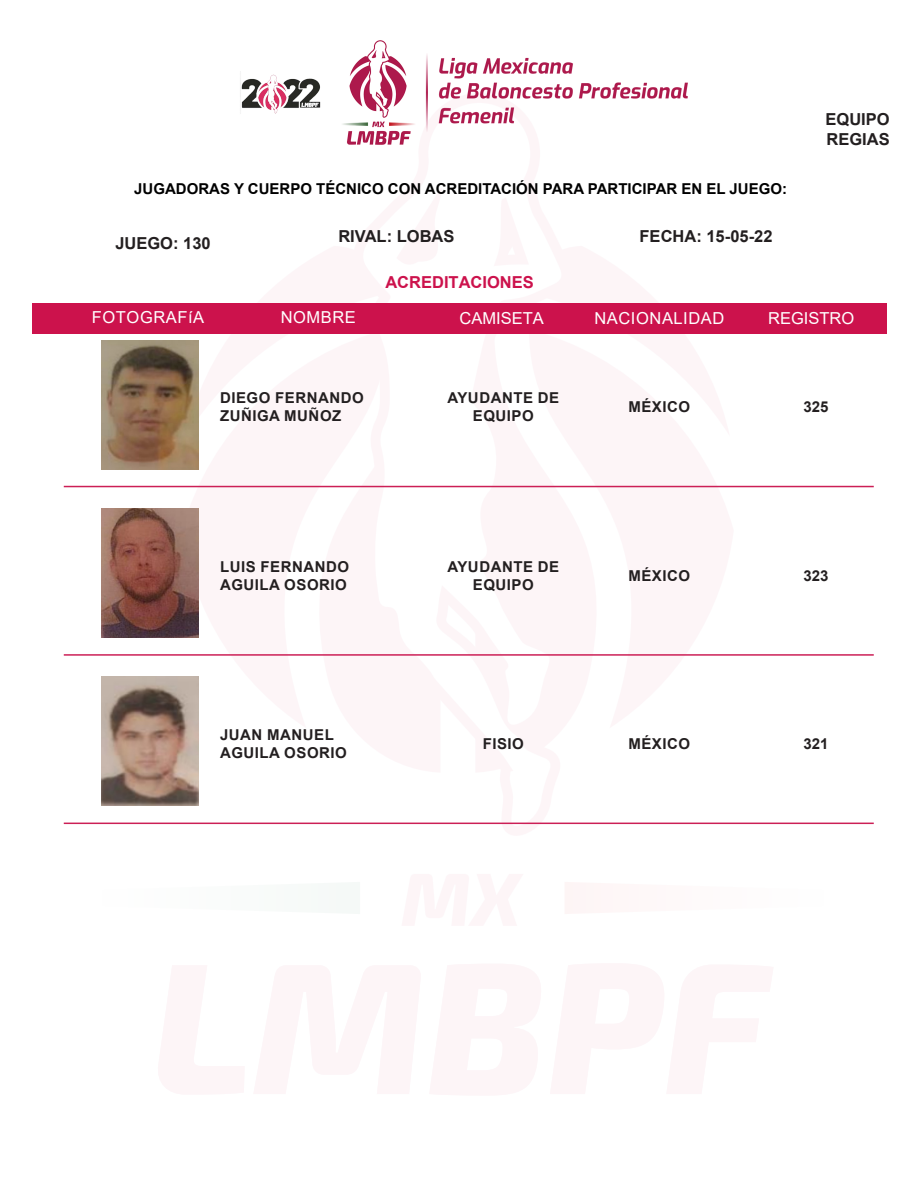
<style>
.page{position:relative;width:918px;height:1188px;background:#fff}
.page>*{position:absolute;margin:0;border:0;box-sizing:border-box;transform-origin:0 0}
.t1{font:700 16.5px/19.8px "Arial";color:#231f20}
.t2{font:16.5px "Arial";letter-spacing:.035em;color:#fff}
.t3{font:16.5px "Arial";color:#fff}
.t4{font:700 16.5px "Arial";color:#cc124c}
.t5{font:700 15px/18px "Arial";letter-spacing:.035em;color:#231f20;text-align:center}
.t6{font:700 15px "Arial";color:#000}
</style>
<div class="page">
<svg style="left:360px;top:485px;width:204px;height:340px"></svg>
<div style="left:33px;top:303px;width:854px;height:31px;background:#cc124c"></div>
<img style="left:240px;top:40px;width:447px;height:105px">
<img style="left:102px;top:340px;width:96px;height:129px">
<hr style="left:64px;top:486px;width:810px;height:1px;background:#cc1f56">
<img style="left:102px;top:509px;width:96px;height:129px">
<hr style="left:64px;top:654px;width:810px;height:2px;background:#cc1f56">
<img style="left:102px;top:677px;width:96px;height:129px">
<hr style="left:64px;top:823px;width:810px;height:1px;background:#cc1f56">
<p class="t6" style="left:134px;top:178px;width:654px">JUGADORAS Y CUERPO TÉCNICO CON ACREDITACIÓN PARA PARTICIPAR EN EL JUEGO:</p>
<p class="t1" style="left:115px;top:233px;width:97px">JUEGO: 130</p>
<p class="t1" style="left:338px;top:227px;width:118px">RIVAL: LOBAS</p>
<p class="t1" style="left:640px;top:227px;width:134px">FECHA: 15-05-22</p>
<p class="t4" style="left:385px;top:271px;width:150px">ACREDITACIONES</p>
<p class="t1" style="left:826px;top:110px;width:66px">EQUIPO<br>REGIAS</p>
<p class="t2" style="left:92px;top:306px;width:114px">FOTOGRAFíA</p>
<p class="t2" style="left:281px;top:306px;width:77px">NOMBRE</p>
<p class="t3" style="left:460px;top:307px;width:86px">CAMISETA</p>
<p class="t3" style="left:768px;top:307px;width:88px">REGISTRO</p>
<p class="t2" style="left:594px;top:307px;width:131px">NACIONALIDAD</p>
<p class="t5" style="left:220px;top:389px;width:145px">DIEGO FERNANDO</p>
<p class="t5" style="left:220px;top:407px;width:123px">ZUÑIGA MUÑOZ</p>
<p class="t5" style="left:220px;top:558px;width:131px">LUIS FERNANDO</p>
<p class="t5" style="left:220px;top:576px;width:128px">AGUILA OSORIO</p>
<p class="t5" style="left:220px;top:726px;width:115px">JUAN MANUEL</p>
<p class="t5" style="left:220px;top:744px;width:128px">AGUILA OSORIO</p>
<p class="t5" style="left:447px;top:389px;width:113px">AYUDANTE DE<br>EQUIPO</p>
<p class="t5" style="left:628px;top:398px;width:63px">MÉXICO</p>
<p class="t5" style="left:804px;top:398px;width:27px">325</p>
<p class="t5" style="left:447px;top:558px;width:113px">AYUDANTE DE<br>EQUIPO</p>
<p class="t5" style="left:628px;top:567px;width:63px">MÉXICO</p>
<p class="t5" style="left:804px;top:567px;width:27px">323</p>
<p class="t5" style="left:483px;top:735px;width:43px">FISIO</p>
<p class="t5" style="left:628px;top:735px;width:63px">MÉXICO</p>
<p class="t5" style="left:804px;top:735px;width:27px">321</p>
</div>
